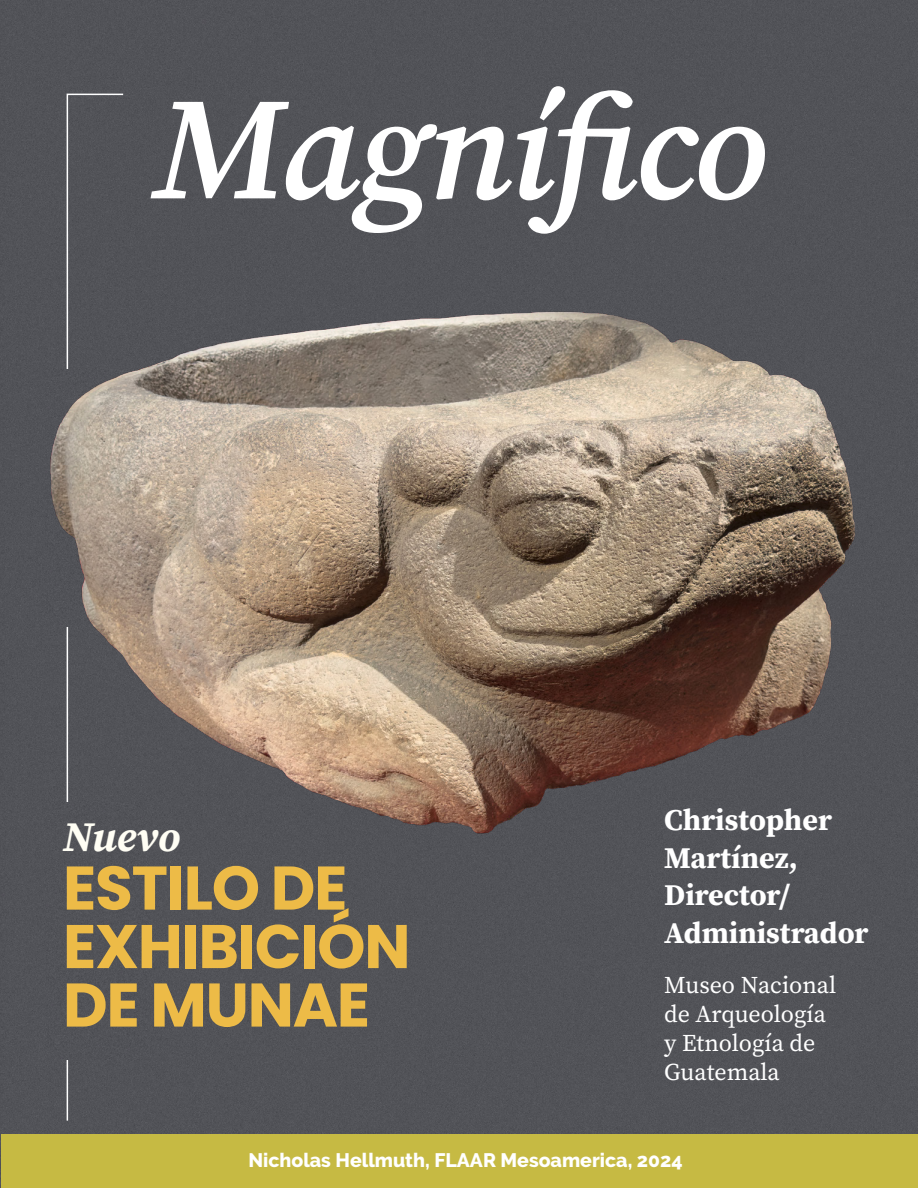
<style>
.page{position:relative;width:918px;height:1188px;background:#fff}
.page>*{position:absolute;margin:0;border:0;box-sizing:border-box;transform-origin:0 0}
.t1{font:italic 600 145.5px "Source Serif Pro";letter-spacing:-.02em;color:#fff}
.t2{font:700 61.5px/58.5px "Poppins";letter-spacing:-.02em;color:#edbb47}
.t3{font:italic 700 42px "Source Serif Pro";letter-spacing:-.01em;color:#fffef4}
.t4{font:700 30px/37.5px "Source Serif Pro";color:#fff}
.t5{font:24px/28.8px "Source Serif Pro";color:#fff}
.t6{font:800 19.5px "Raleway";color:#fff}
</style>
<div class="page">
<div style="left:4px;top:0;width:914px;height:1134px;background:#525358"></div>
<hr style="left:0;top:0;width:4px;height:1188px;background:#515257">
<div style="left:66px;top:93px;width:59px;height:1029px;background:#525358"></div>
<div style="left:2px;top:1134px;width:916px;height:54px;background:#c6ba43"></div>
<div style="left:47px;top:837px;width:100px;height:222px;background:#515257"></div>
<img style="left:36px;top:297px;width:828px;height:540px">
<h1 class="t1" style="left:152px;top:51px;width:615px">Magnífico</h1>
<h3 class="t3" style="left:63px;top:808px;width:118px">Nuevo</h3>
<h2 class="t2" style="left:63px;top:859px;width:349px">ESTILO DE<br>EXHIBICIÓN<br>DE MUNAE</h2>
<p class="t4" style="left:664px;top:801px;width:206px">Christopher<br>Martínez,<br>Director/<br>Administrador</p>
<p class="t5" style="left:664px;top:971px;width:174px">Museo Nacional de Arqueología y Etnología de<br>Guatemala</p>
<p class="t6" style="left:248px;top:1149px;width:436px">Nicholas Hellmuth, FLAAR Mesoamerica, 2024</p>
</div>
